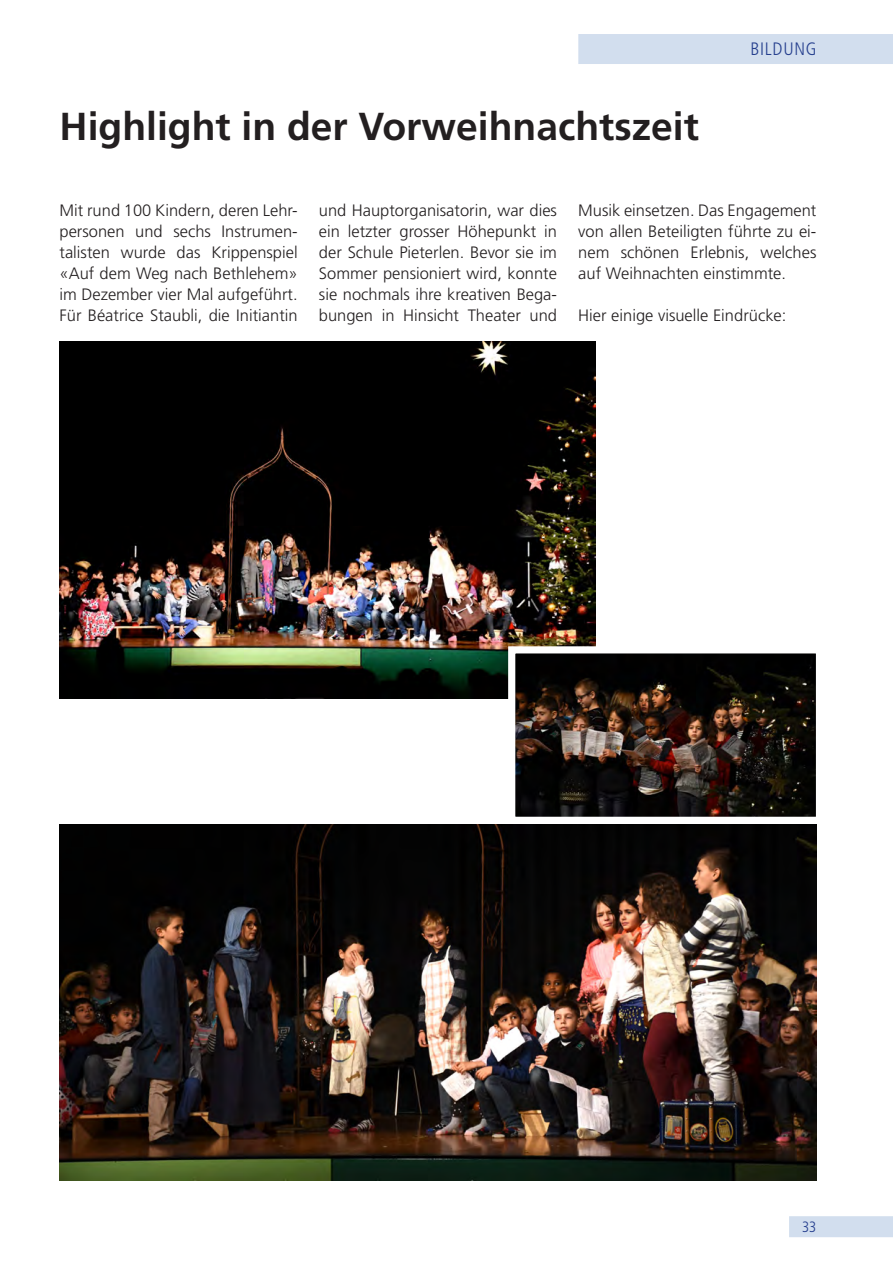
<style>
.page{position:relative;width:893px;height:1263px;background:#fff}
.page>*{position:absolute;margin:0;border:0;box-sizing:border-box;transform-origin:0 0}
.t1{font:700 39px "Frutiger";color:#231f20}
.t2{font:300 condensed 18px "Frutiger";letter-spacing:.04em;color:#253f8e}
.t3{font:300 16.5px/21px "Frutiger";color:#231f20;text-align:justify}
.t4{font:300 condensed 15px "Frutiger";color:#253f8e}
</style>
<div class="page">
<div style="left:578px;top:34px;width:315px;height:30px;background:#d2deee"></div>
<div style="left:789px;top:1216px;width:104px;height:21px;background:#d2deee"></div>
<img style="left:60px;top:825px;width:756px;height:356px">
<img style="left:60px;top:342px;width:535px;height:357px">
<img style="left:516px;top:654px;width:299px;height:162px">
<div style="left:508px;top:646px;width:315px;height:178px;border:7px solid #fff"></div>
<h1 class="t1" style="left:60px;top:103px;width:641px">Highlight in der Vorweihnachtszeit</h1>
<p class="t2" style="left:750px;top:38px;width:68px">BILDUNG</p>
<p class="t3" style="left:60px;top:200px;width:240px">Mit rund 100 Kindern, deren Lehr&shy;personen und sechs Instrumen&shy;talisten wurde das Krippenspiel «Auf dem Weg nach Bethlehem» im Dezember vier Mal aufgeführt.<br>Für Béatrice Staubli, die Initiantin</p>
<p class="t3" style="left:319px;top:200px;width:240px">und Hauptorganisatorin, war dies ein letzter grosser Höhepunkt in der Schule Pieterlen. Bevor sie im Sommer pensioniert wird, konnte sie nochmals ihre kreativen Bega&shy;bungen in Hinsicht Theater und</p>
<p class="t3" style="left:578px;top:200px;width:240px">Musik einsetzen. Das Engagement von allen Beteiligten führte zu ei&shy;nem schönen Erlebnis, welches auf Weihnachten einstimmte.</p>
<p class="t3" style="left:578px;top:305px;width:210px">Hier einige visuelle Eindrücke:</p>
<p class="t4" style="left:802px;top:1218px;width:16px">33</p>
</div>
